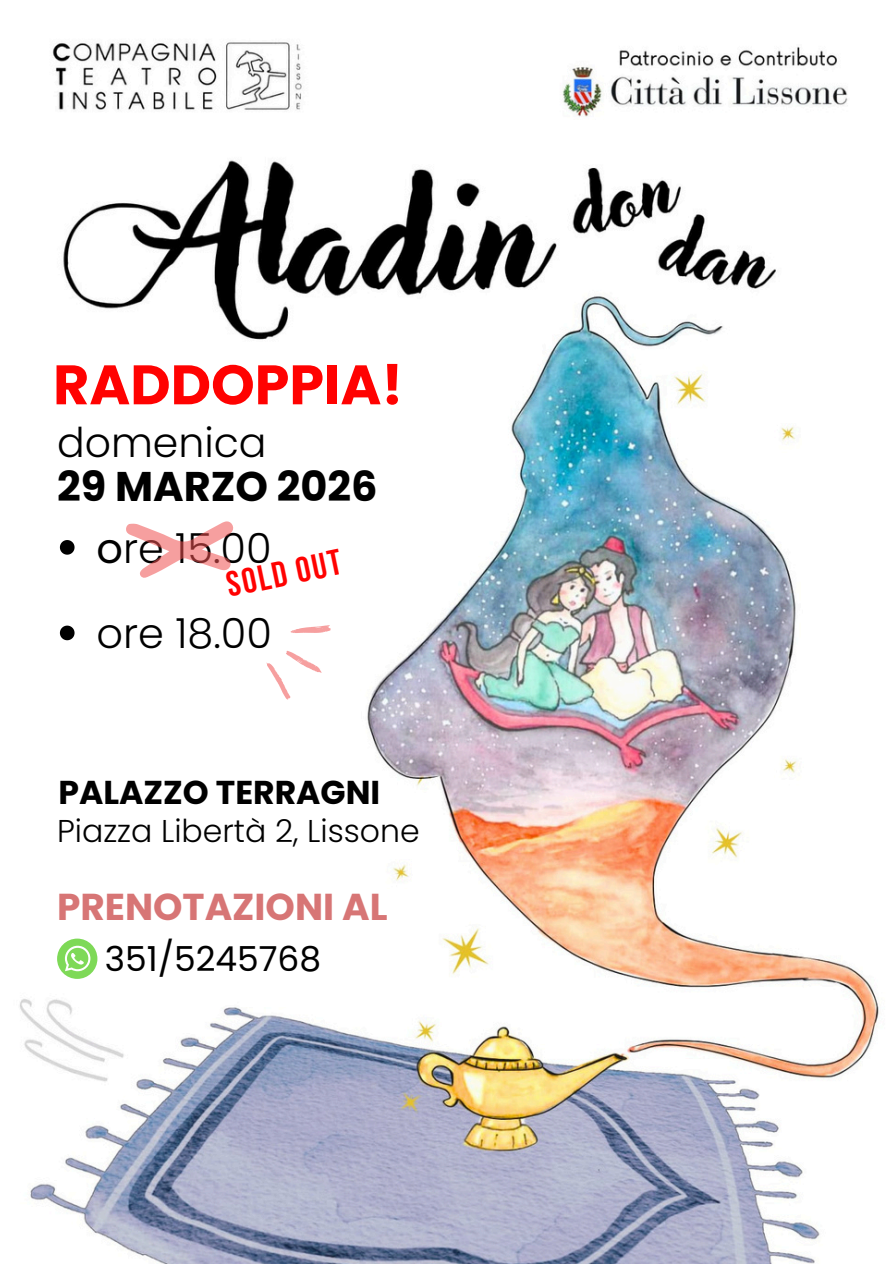
<style>
.page{position:relative;width:894px;height:1264px;background:#fff}
.page>*{position:absolute;margin:0;border:0;box-sizing:border-box;transform-origin:0 0}
.t1{font:700 55.5px "Poppins";color:#ff0201}
.t2{font:300 41.4px/85.5px "Poppins";color:#000}
.t3{font:700 41.4px "Poppins";color:#000}
.t4{font:300 40.95px "Poppins";color:#000}
.t5{font:700 37.35px "Poppins";color:#d77575}
.t6{font:36px "Bebas Neue Cyrillic";color:#ff0201}
.t7{font:34.35px "Poppins";color:#000}
.t8{font:700 33px "Poppins";color:#000}
.t9{font:300 31.5px "Poppins";color:#000}
.s1{font-weight:400}
</style>
<div class="page">
<img style="left:19px;top:42px;width:860px;height:1221px">
<div style="left:57px;top:418px;width:293px;height:316px;background:#fff"></div>
<div style="left:145px;top:599px;width:229px;height:37px;background:#fff"></div>
<div style="left:58px;top:405px;width:382px;height:214px;background:#fff"></div>
<svg style="left:60px;top:540px;width:14px;height:14px"></svg>
<svg style="left:60px;top:625px;width:14px;height:15px"></svg>
<svg style="left:126px;top:521px;width:108px;height:57px"></svg>
<svg style="left:57px;top:938px;width:40px;height:40px"></svg>
<svg style="left:266px;top:625px;width:65px;height:75px"></svg>
<h1 class="t1" style="left:53px;top:346px;width:351px">RADDOPPIA!</h1>
<h3 class="t4" style="left:57px;top:414px;width:211px">domenica</h3>
<h2 class="t3" style="left:57px;top:457px;width:322px">29 MARZO 2026</h2>
<h2 class="t2" style="left:97px;top:505px;width:177px"><span class="s1">o</span>re 15.00 ore 18.00</h2>
<p class="t6" style="left:224px;top:571px;width:118px;rotate:-12deg">sold out</p>
<p class="t8" style="left:58px;top:769px;width:323px">PALAZZO TERRAGNI</p>
<p class="t9" style="left:57px;top:809px;width:364px">Piazza Libertà 2, Lissone</p>
<p class="t5" style="left:57px;top:880px;width:332px">PRENOTAZIONI AL</p>
<p class="t7" style="left:105px;top:934px;width:218px">351/5245768</p>
</div>
